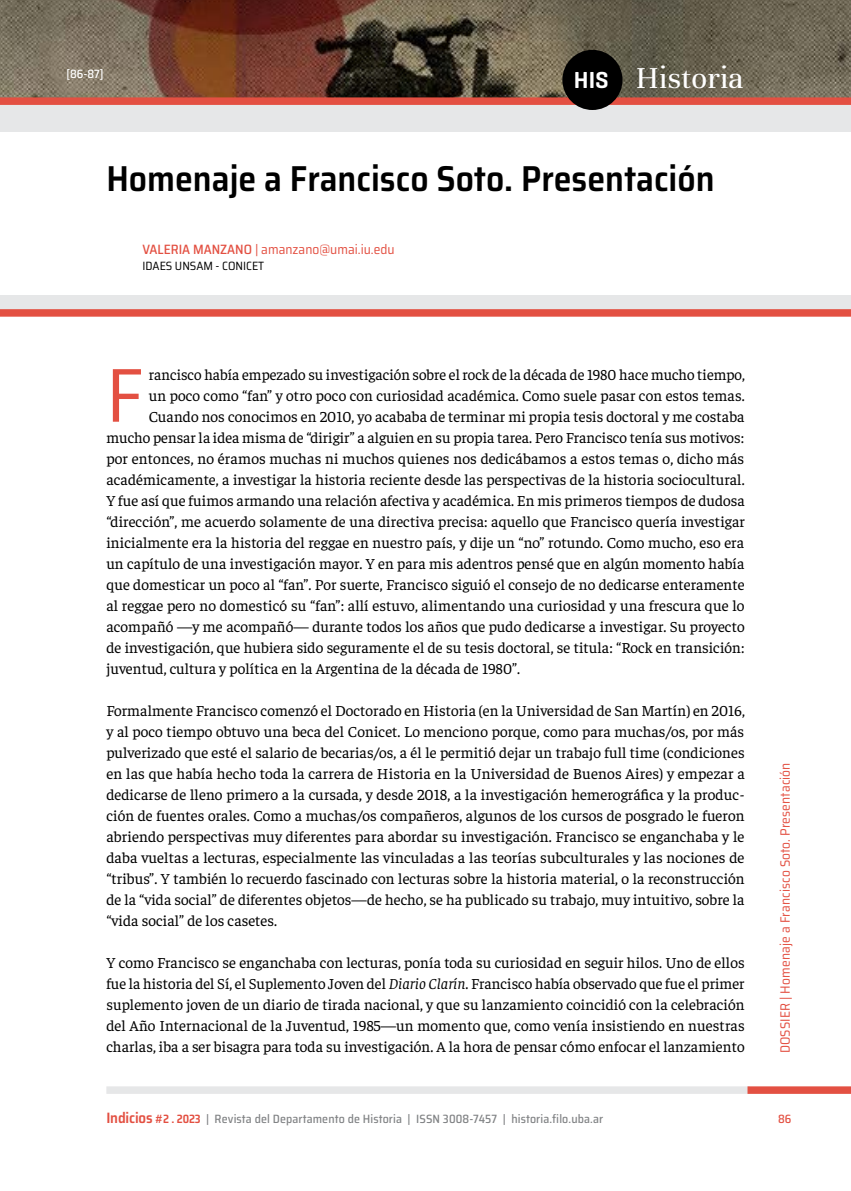
<style>
.page{position:relative;width:851px;height:1191px;background:#fff}
.page>*{position:absolute;margin:0;border:0;box-sizing:border-box;transform-origin:0 0}
.t1{font:semi-condensed 76.35px "Saira";color:#e35042}
.t2{font:600 semi-condensed 36px "Saira";color:#000}
.t3{font:33.3px "Unna";color:#fff}
.t4{font:15.3px/21px "Faustina";letter-spacing:.005em;color:#000;text-align:justify}
.t5{font:semi-condensed 13.5px "Saira";letter-spacing:.01em;color:#e35042}
.t6{font:500 semi-condensed 12px "Saira";letter-spacing:.01em;color:#818385}
.t7{font:semi-condensed 12px "Saira";color:#000}
.t8{font:500 semi-condensed 12px "Saira";color:#fff}
.t9{font:500 semi-condensed 12px "Saira";color:#e35042}
.s1{font-family:"Geogrotesque";font-weight:600;font-size:23.55px}
.s2{font-weight:500}
.s3{font-style:italic}
.s4{font-weight:600;font-size:15px;color:#e35042}
.s5{font-weight:600;color:#e35042}
</style>
<div class="page">
<div style="left:106px;top:1086px;width:643px;height:7px;background:#e6e7e8"></div>
<div style="left:747px;top:1086px;width:103px;height:7px;background:#e35042"></div>
<div style="left:0;top:0;width:850px;height:132px;background:#e6e7e8"></div>
<img style="left:0;top:0;width:850px;height:97px">
<div style="left:0;top:97px;width:850px;height:8px;background:#e35042"></div>
<div style="left:562px;top:50px;width:60px;height:60px;background:#000;border-radius:50%"></div>
<div style="left:0;top:296px;width:850px;height:19px;background:#e6e7e8"></div>
<div style="left:0;top:309px;width:850px;height:8px;background:#e35042"></div>
<p class="t8" style="left:66px;top:64px;width:39px">[86-87]</p>
<h3 class="t3" style="left:574px;top:59px;width:171px"><span class="s1">HIS</span> Historia</h3>
<h2 class="t2" style="left:106px;top:149px;width:609px">Homenaje a Francisco Soto. Presentación</h2>
<p class="t5" style="left:142px;top:238px;width:254px"><span class="s2">VALERIA MANZANO</span> | amanzano@umai.iu.edu</p>
<p class="t7" style="left:142px;top:256px;width:123px">IDAES UNSAM - CONICET</p>
<h1 class="t1" style="left:106px;top:334px;width:39px">F</h1>
<p class="t4" style="left:149px;top:363px;width:597px">rancisco había empezado su investigación sobre el rock de la década de 1980 hace mucho tiempo,</p>
<p class="t4" style="left:149px;top:384px;width:597px">un poco como “fan” y otro poco con curiosidad académica. Como suele pasar con estos temas.</p>
<p class="t4" style="left:149px;top:405px;width:597px">Cuando nos conocimos en 2010, yo acababa de terminar mi propia tesis doctoral y me costaba</p>
<p class="t4" style="left:106px;top:426px;width:639px">mucho pensar la idea misma de “dirigir” a alguien en su propia tarea. Pero Francisco tenía sus motivos:</p>
<p class="t4" style="left:106px;top:447px;width:639px">por entonces, no éramos muchas ni muchos quienes nos dedicábamos a estos temas o, dicho más</p>
<p class="t4" style="left:106px;top:468px;width:639px">académicamente, a investigar la historia reciente desde las perspectivas de la historia sociocultural.</p>
<p class="t4" style="left:106px;top:489px;width:639px">Y fue así que fuimos armando una relación afectiva y académica. En mis primeros tiempos de dudosa</p>
<p class="t4" style="left:106px;top:510px;width:640px">“dirección”, me acuerdo solamente de una directiva precisa: aquello que Francisco quería investigar</p>
<p class="t4" style="left:106px;top:531px;width:639px">inicialmente era la historia del reggae en nuestro país, y dije un “no” rotundo. Como mucho, eso era</p>
<p class="t4" style="left:106px;top:552px;width:639px">un capítulo de una investigación mayor. Y en para mis adentros pensé que en algún momento había</p>
<p class="t4" style="left:106px;top:573px;width:639px">que domesticar un poco al “fan”. Por suerte, Francisco siguió el consejo de no dedicarse enteramente</p>
<p class="t4" style="left:106px;top:594px;width:639px">al reggae pero no domesticó su “fan”: allí estuvo, alimentando una curiosidad y una frescura que lo</p>
<p class="t4" style="left:106px;top:615px;width:639px">acompañó —y me acompañó— durante todos los años que pudo dedicarse a investigar. Su proyecto</p>
<p class="t4" style="left:106px;top:636px;width:639px">de investigación, que hubiera sido seguramente el de su tesis doctoral, se titula: “Rock en transición:</p>
<p class="t4" style="left:106px;top:657px;width:415px">juventud, cultura y política en la Argentina de la década de 1980”.</p>
<p class="t4" style="left:106px;top:699px;width:640px">Formalmente Francisco comenzó el Doctorado en Historia (en la Universidad de San Martín) en 2016, y al poco tiempo obtuvo una beca del Conicet. Lo menciono porque, como para muchas/os, por más pulverizado que esté el salario de becarias/os, a él le permitió dejar un trabajo full time (condiciones en las que había hecho toda la carrera de Historia en la Universidad de Buenos Aires) y empezar a dedicarse de lleno primero a la cursada, y desde 2018, a la investigación hemerográfica y la produc&shy;ción de fuentes orales. Como a muchas/os compañeros, algunos de los cursos de posgrado le fueron abriendo perspectivas muy diferentes para abordar su investigación. Francisco se enganchaba y le daba vueltas a lecturas, especialmente las vinculadas a las teorías subculturales y las nociones de “tribus”. Y también lo recuerdo fascinado con lecturas sobre la historia material, o la reconstrucción de la “vida social” de diferentes objetos—de hecho, se ha publicado su trabajo, muy intuitivo, sobre la “vida social” de los casetes.</p>
<p class="t4" style="left:106px;top:951px;width:639px">Y como Francisco se enganchaba con lecturas, ponía toda su curiosidad en seguir hilos. Uno de ellos fue la historia del Sí, el Suplemento Joven del <span class="s3">Diario Clarín</span>. Francisco había observado que fue el primer suplemento joven de un diario de tirada nacional, y que su lanzamiento coincidió con la celebración del Año Internacional de la Juventud, 1985—un momento que, como venía insistiendo en nuestras charlas, iba a ser bisagra para toda su investigación. A la hora de pensar cómo enfocar el lanzamiento</p>
<p class="t6" style="left:106px;top:1109px;width:498px"><span class="s4">Indicios</span> <span class="s5">#2 . 2023</span> | Revista del Departamento de Historia | ISSN 3008-7457 | historia.filo.uba.ar</p>
<p class="t5" style="left:774px;top:1053px;width:292px;rotate:-90deg">DOSSIER | Homenaje a Francisco Soto. Presentación</p>
<p class="t9" style="left:778px;top:1109px;width:15px">86</p>
</div>
